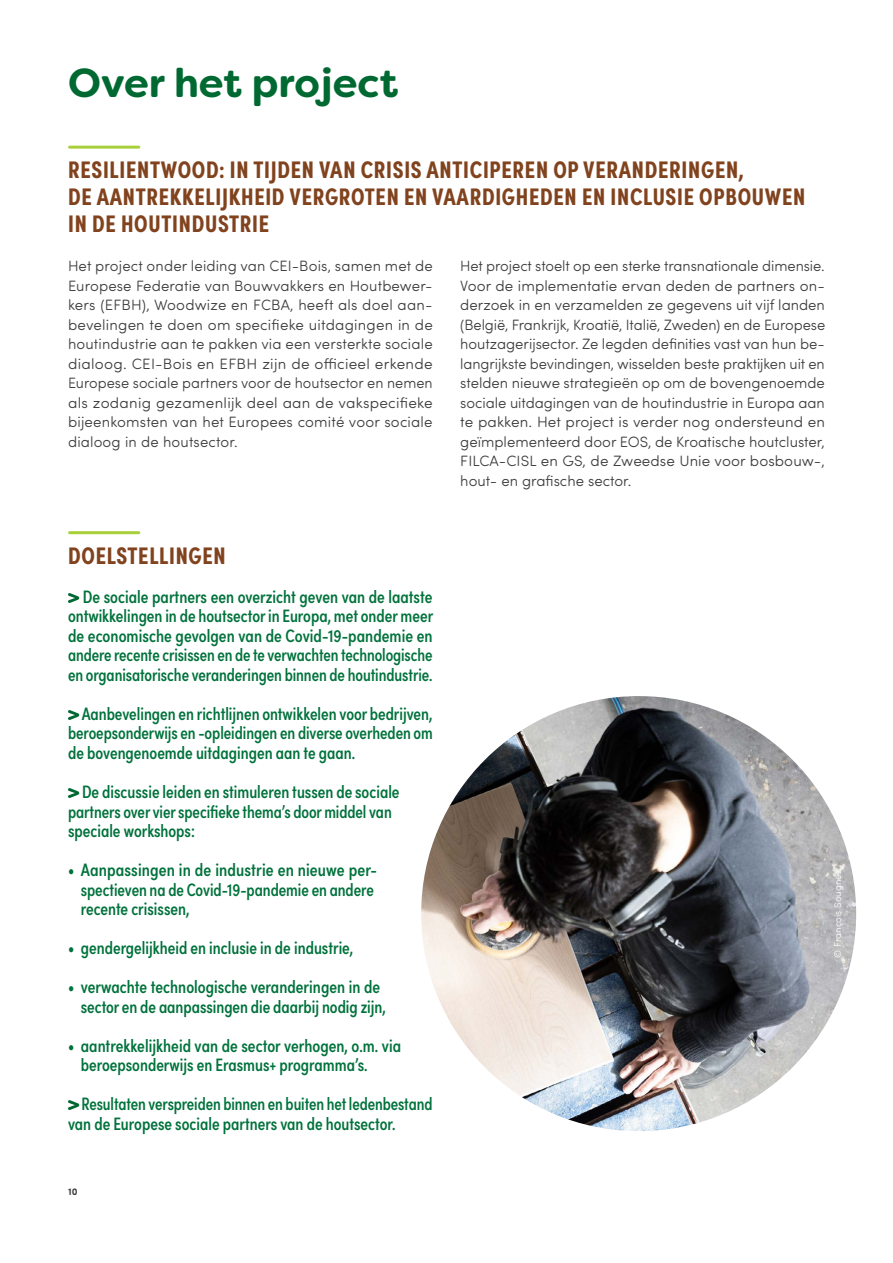
<style>
.page{position:relative;width:893px;height:1263px;background:#fff}
.page>*{position:absolute;margin:0;border:0;box-sizing:border-box;transform-origin:0 0}
.t1{font:700 40.5px "Filson Soft";color:#006932}
.t2{font:700 24px/27px "Sofia Pro Condensed";letter-spacing:.03em;color:#81431e}
.t3{font:500 18px/19.5px "Sofia Pro Condensed";color:#00723c}
.t4{font:300 15px/19.5px "Sofia Pro Soft";letter-spacing:.005em;color:#3e3e3f;text-align:justify}
.t5{font:300 9.75px "Sofia Pro Soft";letter-spacing:.005em;color:#fff}
.t6{font:700 9.75px "Sofia Pro Soft";color:#3e3e3f}
</style>
<div class="page">
<svg style="left:68px;top:593px;width:11px;height:10px"></svg>
<svg style="left:68px;top:710px;width:11px;height:10px"></svg>
<svg style="left:68px;top:788px;width:11px;height:10px"></svg>
<svg style="left:68px;top:1100px;width:11px;height:10px"></svg>
<hr style="left:70px;top:146px;width:69px;height:3px;background:#a9cf3a">
<hr style="left:70px;top:531px;width:69px;height:3px;background:#a9cf3a">
<img style="left:421px;top:696px;width:435px;height:435px;border-radius:217px">
<h1 class="t1" style="left:68px;top:57px;width:332px">Over het project</h1>
<h2 class="t2" style="left:68px;top:155px;width:739px">RESILIENTWOOD: IN TIJDEN VAN CRISIS ANTICIPEREN OP VERANDERINGEN,<br>DE AANTREKKELIJKHEID VERGROTEN EN VAARDIGHEDEN EN INCLUSIE OPBOUWEN<br>IN DE HOUTINDUSTRIE</h2>
<p class="t4" style="left:68px;top:256px;width:366px">Het project onder leiding van CEI-Bois, samen met de Europese Federatie van Bouwvakkers en Houtbewer&shy;kers (EFBH), Woodwize en FCBA, heeft als doel aan&shy;bevelingen te doen om specifieke uitdagingen in de houtindustrie aan te pakken via een versterkte sociale dialoog. CEI-Bois en EFBH zijn de officieel erkende Europese sociale partners voor de houtsector en nemen als zodanig gezamenlijk deel aan de vakspecifieke bijeenkomsten van het Europees comité voor sociale dialoog in de houtsector.</p>
<p class="t4" style="left:460px;top:256px;width:366px">Het project stoelt op een sterke transnationale dimensie.<br>Voor de implementatie ervan deden de partners on&shy;derzoek in en verzamelden ze gegevens uit vijf landen (België, Frankrijk, Kroatië, Italië, Zweden) en de Europese houtzagerijsector. Ze legden definities vast van hun be&shy;langrijkste bevindingen, wisselden beste praktijken uit en stelden nieuwe strategieën op om de bovengenoemde sociale uitdagingen van de houtindustrie in Europa aan te pakken. Het project is verder nog ondersteund en geïmplementeerd door EOS, de Kroatische houtcluster, FILCA-CISL en GS, de Zweedse Unie voor bosbouw-, hout- en grafische sector.</p>
<h2 class="t2" style="left:68px;top:540px;width:159px">DOELSTELLINGEN</h2>
<p class="t3" style="left:68px;top:586px;width:367px;text-align:justify;text-indent:15px">De sociale partners een overzicht geven van de laatste ontwikkelingen in de houtsector in Europa, met onder meer de economische gevolgen van de Covid-19-pandemie en andere recente crisissen en de te verwachten technologische en organisatorische veranderingen binnen de houtindustrie.</p>
<p class="t3" style="left:68px;top:703px;width:366px;text-align:justify;text-indent:14px">Aanbevelingen en richtlijnen ontwikkelen voor bedrijven, beroepsonderwijs en -opleidingen en diverse overheden om de bovengenoemde uitdagingen aan te gaan.</p>
<p class="t3" style="left:68px;top:781px;width:333px;text-indent:14px">De discussie leiden en stimuleren tussen de sociale partners over vier specifieke thema’s door middel van speciale workshops:</p>
<p class="t3" style="left:81px;top:859px;width:298px;text-indent:-13px">• Aanpassingen in de industrie en nieuwe per&shy;spectieven na de Covid-19-pandemie en andere recente crisissen,</p>
<p class="t3" style="left:68px;top:937px;width:287px">• gendergelijkheid en inclusie in de industrie,</p>
<p class="t3" style="left:81px;top:976px;width:307px;text-indent:-13px">• verwachte technologische veranderingen in de sector en de aanpassingen die daarbij nodig zijn,</p>
<p class="t3" style="left:81px;top:1034px;width:322px;text-indent:-13px">• aantrekkelijkheid van de sector verhogen, o.m. via beroepsonderwijs en Erasmus+ programma’s.</p>
<p class="t3" style="left:68px;top:1093px;width:366px;text-indent:13px">Resultaten verspreiden binnen en buiten het ledenbestand van de Europese sociale partners van de houtsector.</p>
<p class="t6" style="left:68px;top:1184px;width:11px">10</p>
<p class="t5" style="left:831px;top:958px;width:90px;rotate:-90deg">© François Sougnez</p>
</div>
